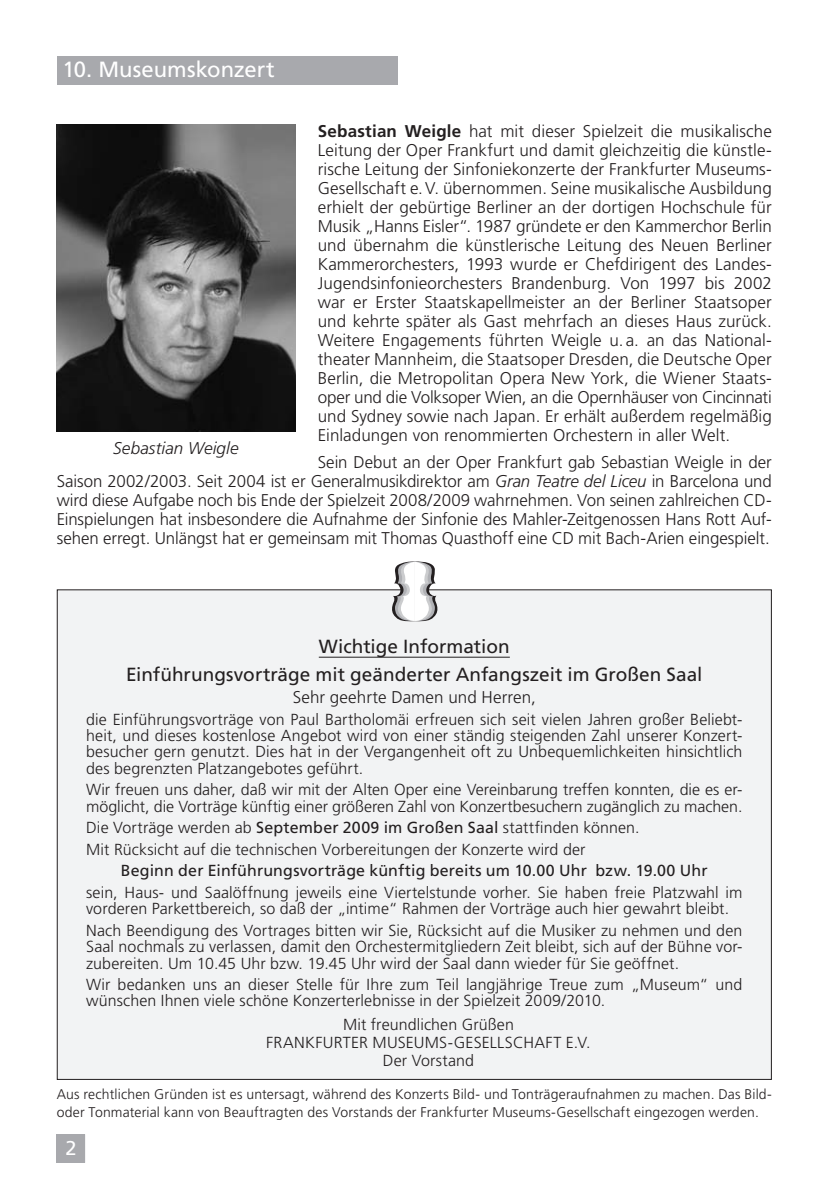
<style>
.page{position:relative;width:840px;height:1191px;background:#fff}
.page>*{position:absolute;margin:0;border:0;box-sizing:border-box;transform-origin:0 0}
.t1{font:22px "Frutiger LT Std";color:#fff}
.t2{font:19px/28.6px "Frutiger LT Std";color:#231f20;text-align:center}
.t3{font:300 17px/19px "Frutiger LT Std";color:#231f20;text-align:justify}
.t4{font:italic 300 17px "Frutiger LT Std";letter-spacing:.005em;color:#231f20}
.t5{font:300 16px/16.4px "Frutiger LT Std";letter-spacing:.005em;color:#231f20}
.t6{font:16px "Frutiger LT Std";letter-spacing:.005em;color:#231f20}
.t7{font:300 14px/18px "Frutiger LT Std";letter-spacing:.01em;color:#231f20}
.s1{font-weight:700}
.s2{font-style:italic}
.s3{font-weight:400}
</style>
<div class="page">
<div style="left:57px;top:590px;width:714px;height:489px;background:#f2f3f4"></div>
<hr style="left:318px;top:656px;width:191px;height:1px;background:#231f20">
<svg style="left:392px;top:561px;width:45px;height:60px"></svg>
<div style="left:57px;top:57px;width:340px;height:28px;background:#a8a9ad"></div>
<div style="left:57px;top:1134px;width:28px;height:28px;background:#a8a9ad"></div>
<img style="left:57px;top:125px;width:238px;height:306px">
<p class="t1" style="left:62px;top:56px;width:214px">10. Museumskonzert</p>
<p class="t3" style="left:317px;top:121px;width:455px"><span class="s1">Sebastian Weigle</span> hat mit dieser Spielzeit die musi- ka- lische Leitung der Oper Frankfurt und damit gleichzeitig die künstle&shy;rische Lei-tung der Sinfoniekonzerte der Frankfurter Museums-Gesell-schaft e.V. über-nom-men. Seine musikalische Aus-bildung erhielt der gebürtige Berliner an der dortigen Hochschule für Musik „Hanns Eisler“. 1987 gründete er den Kammerchor Berlin und über-nahm die künstlerische Leitung des Neuen Berliner Kam- merorchesters, 1993 wurde er Chef-dirigent des Landes-Jugendsinfonieorche-s-ters Brandenburg. Von 1997 bis 2002 war er Erster Staats-kapellmeister an der Berliner Staatsoper und kehrte später als Gast mehrfach an dieses Haus zurück.<br>Weitere Engagements führten Weigle u. a. an das Natio-nal&shy;theater Mannheim, die Staats-oper Dresden, die Deutsche Oper Berlin, die Metropolitan Opera New York, die Wiener Staats&shy;oper und die Volksoper Wien, an die Opernhäuser von Cincinnati und Sydney sowie nach Japan. Er erhält außerdem regelmäßig Einladungen von renommierten Orchestern in aller Welt.</p>
<p class="t3" style="left:57px;top:452px;width:716px;text-indent:261px">Sein Debut an der Oper Frankfurt gab Sebastian Weigle in der Saison 2002/2003. Seit 2004 ist er Generalmusikdirektor am <span class="s2">Gran Teatre del Liceu</span> in Barcelona und wird diese Aufgabe noch bis Ende der Spielzeit 2008/2009 wahrnehmen. Von seinen zahlreichen CD-Einspielungen hat insbesondere die Aufnahme der Sinfonie des Mahler-Zeitgenossen Hans Rott Auf&shy;sehen erregt. Unlängst hat er gemeinsam mit Thomas Quasthoff eine CD mit Bach-Arien eingespielt.</p>
<p class="t4" style="left:113px;top:438px;width:127px">Sebastian Weigle</p>
<p class="t2" style="left:126px;top:632px;width:577px">Wichtige Information<br>Einführungsvorträge mit geänderter Anfangszeit im Großen Saal</p>
<p class="t3" style="left:292px;top:688px;width:244px">Sehr geehrte Damen und Herren,</p>
<p class="t5" style="left:86px;top:711px;width:657px;text-align:justify">die Einführungsvorträge von Paul Bartholomäi erfreuen sich seit vielen Jahren großer Beliebt&shy;heit, und dieses kostenlose Angebot wird von einer ständig steigenden Zahl unserer Konzert&shy;besucher gern genutzt. Dies hat in der Vergangenheit oft zu Unbequemlichkeiten hinsichtlich des begrenzten Platzangebotes geführt.</p>
<p class="t5" style="left:86px;top:782px;width:657px">Wir freuen uns daher, daß wir mit der Alten Oper eine Vereinbarung treffen konnten, die es er-- mög- licht, die Vorträge künftig einer größeren Zahl von Konzertbesuchern zugänglich zu machen.</p>
<p class="t5" style="left:86px;top:817px;width:554px;line-height:21.6px">Die Vorträge werden ab <span class="s3">September 2009 im Großen Saal</span> stattfinden können.<br>Mit Rücksicht auf die technischen Vorbereitungen der Konzerte wird der</p>
<p class="t6" style="left:121px;top:861px;width:587px">Beginn der Einführungsvorträge künftig bereits um 10.00 Uhr bzw. 19.00 Uhr</p>
<p class="t5" style="left:86px;top:884px;width:657px">sein, Haus- und Saalöffnung jeweils eine Viertelstunde vorher. Sie haben freie Platzwahl im vorderen Parkettbereich, so daß der „intime“ Rahmen der Vorträge auch hier gewahrt bleibt.</p>
<p class="t5" style="left:86px;top:922px;width:657px;text-align:justify">Nach Beendigung des Vortrages bitten wir Sie, Rücksicht auf die Musiker zu nehmen und den Saal nochmals zu verlassen, damit den Orchestermitgliedern Zeit bleibt, sich auf der Bühne vor&shy;zubereiten. Um 10.45 Uhr bzw. 19.45 Uhr wird der Saal dann wieder für Sie geöffnet.</p>
<p class="t5" style="left:86px;top:976px;width:657px">Wir bedanken uns an dieser Stelle für Ihre zum Teil langjährige Treue zum „Museum“ und wünschen Ihnen viele schöne Konzerterlebnisse in der Spielzeit 2009/2010.</p>
<p class="t5" style="left:266px;top:1015px;width:326px;line-height:18px;text-align:center">Mit freundlichen Grüßen<br>FRANKFURTER MUSEUMS-GESELLSCHAFT E.V.<br>Der Vorstand</p>
<p class="t7" style="left:57px;top:1085px;width:715px">Aus rechtlichen Gründen ist es untersagt, während des Konzerts Bild- und Tonträgeraufnahmen zu machen. Das Bild&shy;oder Tonmaterial kann von Beauftragten des Vorstands der Frankfurter Museums-Gesellschaft eingezogen werden.</p>
</div>
